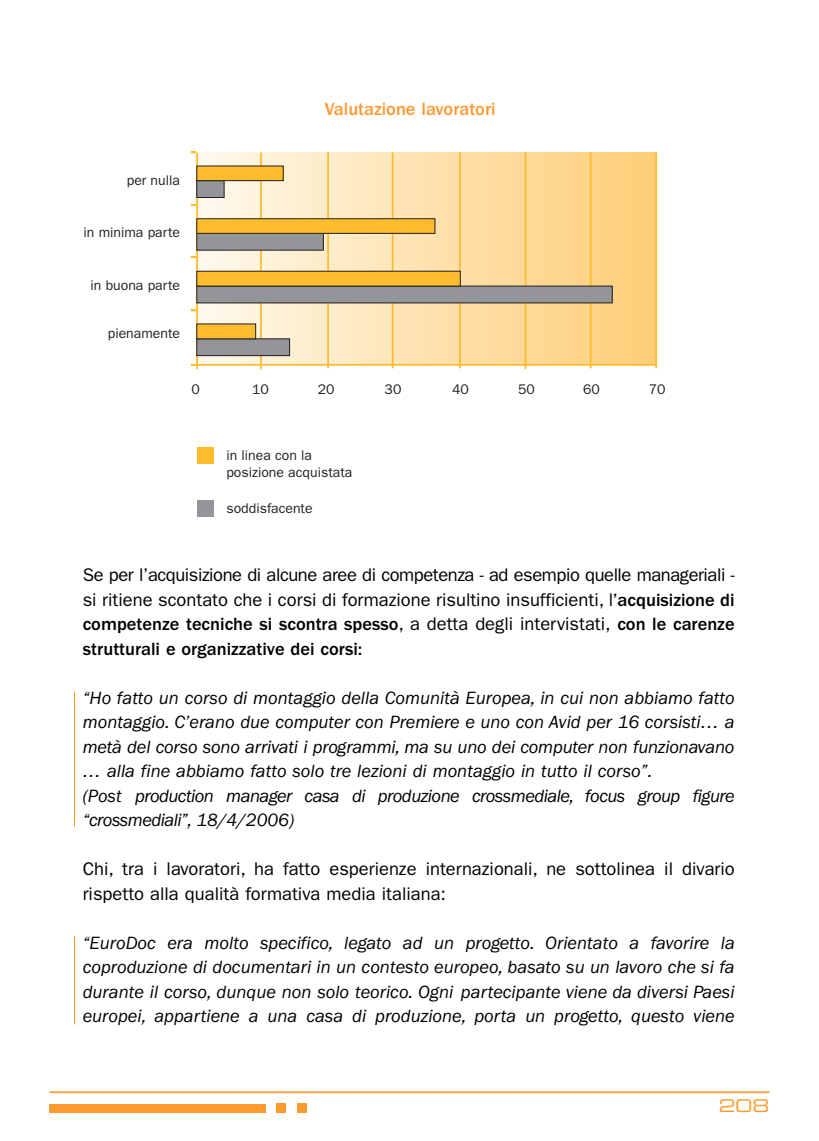
<style>
.page{position:relative;width:819px;height:1141px;background:#fff}
.page>*{position:absolute;margin:0;border:0;box-sizing:border-box;transform-origin:0 0}
.t1{font:italic 18.38px/24.5px "ITC Franklin Gothic Std";color:#000}
.t2{font:18.38px/24.5px "ITC Franklin Gothic Std";color:#000;text-align:justify}
.t3{font:500 18.38px "ITC Franklin Gothic Std";color:#ff9930}
.t4{font:17.5px "Eurostile LT Std Ex 2";color:#ff9930}
.t5{font:14px/16.8px "ITC Franklin Gothic Std";color:#231f20}
.s1{font-weight:500}
</style>
<div class="page">
<hr style="left:50px;top:1091px;width:719px;height:2px;background:#ff9930">
<div style="left:50px;top:1104px;width:216px;height:8px;background:#ff9930"></div>
<div style="left:276px;top:1103px;width:10px;height:10px;background:#ff9930"></div>
<div style="left:297px;top:1103px;width:10px;height:10px;background:#ff9930"></div>
<hr style="left:74px;top:936px;width:1px;height:89px;background:#ff9930">
<hr style="left:74px;top:691px;width:1px;height:135px;background:#ff9930">
<svg style="left:195px;top:152px;width:461px;height:212px;background:#fbdda7"></svg>
<hr style="left:260px;top:153px;width:2px;height:216px;background:#fdbb2e">
<hr style="left:196px;top:153px;width:2px;height:216px;background:#fdbb2e">
<hr style="left:195px;top:364px;width:461px;height:2px;background:#fdbb2e">
<hr style="left:327px;top:153px;width:2px;height:215px;background:#fdbb2e">
<hr style="left:392px;top:153px;width:1px;height:215px;background:#fdbb2e">
<hr style="left:459px;top:153px;width:2px;height:215px;background:#fdbb2e">
<hr style="left:524px;top:153px;width:2px;height:216px;background:#fdbb2e">
<hr style="left:589px;top:153px;width:2px;height:215px;background:#fdbb2e">
<hr style="left:655px;top:153px;width:2px;height:215px;background:#fdbb2e">
<div style="left:197px;top:339px;width:92px;height:17px;background:#939598"></div>
<div style="left:197px;top:339px;width:93px;height:17px;border:1px solid #231f20"></div>
<div style="left:197px;top:286px;width:415px;height:17px;background:#939598"></div>
<div style="left:197px;top:286px;width:415px;height:17px;border:1px solid #231f20"></div>
<div style="left:197px;top:233px;width:126px;height:17px;background:#939598"></div>
<div style="left:197px;top:181px;width:27px;height:16px;background:#939598"></div>
<div style="left:197px;top:180px;width:27px;height:18px;border:1px solid #231f20"></div>
<div style="left:197px;top:324px;width:59px;height:15px;background:#fdbb2e"></div>
<div style="left:197px;top:271px;width:263px;height:15px;background:#fdbb2e"></div>
<div style="left:197px;top:219px;width:238px;height:14px;background:#fdbb2e"></div>
<div style="left:197px;top:219px;width:238px;height:15px;border:1px solid #231f20"></div>
<div style="left:197px;top:166px;width:86px;height:15px;background:#fdbb2e"></div>
<div style="left:197px;top:166px;width:86px;height:15px;border:1px solid #231f20"></div>
<div style="left:198px;top:500px;width:16px;height:16px;background:#939598"></div>
<div style="left:198px;top:448px;width:16px;height:16px;background:#fdbb2e"></div>
<p class="t3" style="left:325px;top:103px;width:172px">Valutazione lavoratori</p>
<p class="t5" style="left:127px;top:173px;width:55px">per nulla</p>
<p class="t5" style="left:83px;top:225px;width:98px">in minima parte</p>
<p class="t5" style="left:90px;top:278px;width:91px">in buona parte</p>
<p class="t5" style="left:108px;top:326px;width:74px">pienamente</p>
<p class="t5" style="left:191px;top:382px;width:10px">0</p>
<p class="t5" style="left:252px;top:382px;width:18px">10</p>
<p class="t5" style="left:318px;top:382px;width:18px">20</p>
<p class="t5" style="left:452px;top:382px;width:18px">40</p>
<p class="t5" style="left:518px;top:382px;width:18px">50</p>
<p class="t5" style="left:583px;top:382px;width:18px">60</p>
<p class="t5" style="left:648px;top:382px;width:18px">70</p>
<p class="t5" style="left:384px;top:382px;width:18px">30</p>
<p class="t5" style="left:226px;top:448px;width:127px">in linea con la posizione acquistata</p>
<p class="t5" style="left:226px;top:501px;width:88px">soddisfacente</p>
<p class="t2" style="left:83px;top:564px;width:653px">Se per l’acquisizione di alcune aree di competenza - ad esempio quelle manageriali - si ritiene scontato che i corsi di formazione risultino insufficienti, l<span class="s1">’acquisizione di competenze tecniche si scontra spesso</span>, a detta degli intervistati, <span class="s1">con le carenze strutturali e organizzative dei corsi:</span></p>
<p class="t1" style="left:83px;top:687px;width:653px">“Ho fatto un corso di montaggio della Comunità Europea, in cui non abbiamo fatto montaggio. C’erano due computer con Premiere e uno con Avid per 16 corsisti… a metà del corso sono arrivati i programmi, ma su uno dei computer non funzionavano … alla fine abbiamo fatto solo tre lezioni di montaggio in tutto il corso”.<br>(Post production manager casa di produzione crossmediale, focus group figure “crossmediali”, 18/4/2006)</p>
<p class="t2" style="left:83px;top:858px;width:653px">Chi, tra i lavoratori, ha fatto esperienze internazionali, ne sottolinea il divario rispetto alla qualità formativa media italiana:</p>
<p class="t1" style="left:83px;top:932px;width:653px;text-align:justify">“EuroDoc era molto specifico, legato ad un progetto. Orientato a favorire la coproduzione di documentari in un contesto europeo, basato su un lavoro che si fa durante il corso, dunque non solo teorico. Ogni partecipante viene da diversi Paesi europei, appartiene a una casa di produzione, porta un progetto, questo viene</p>
<p class="t4" style="left:718px;top:1100px;width:52px">208</p>
</div>
